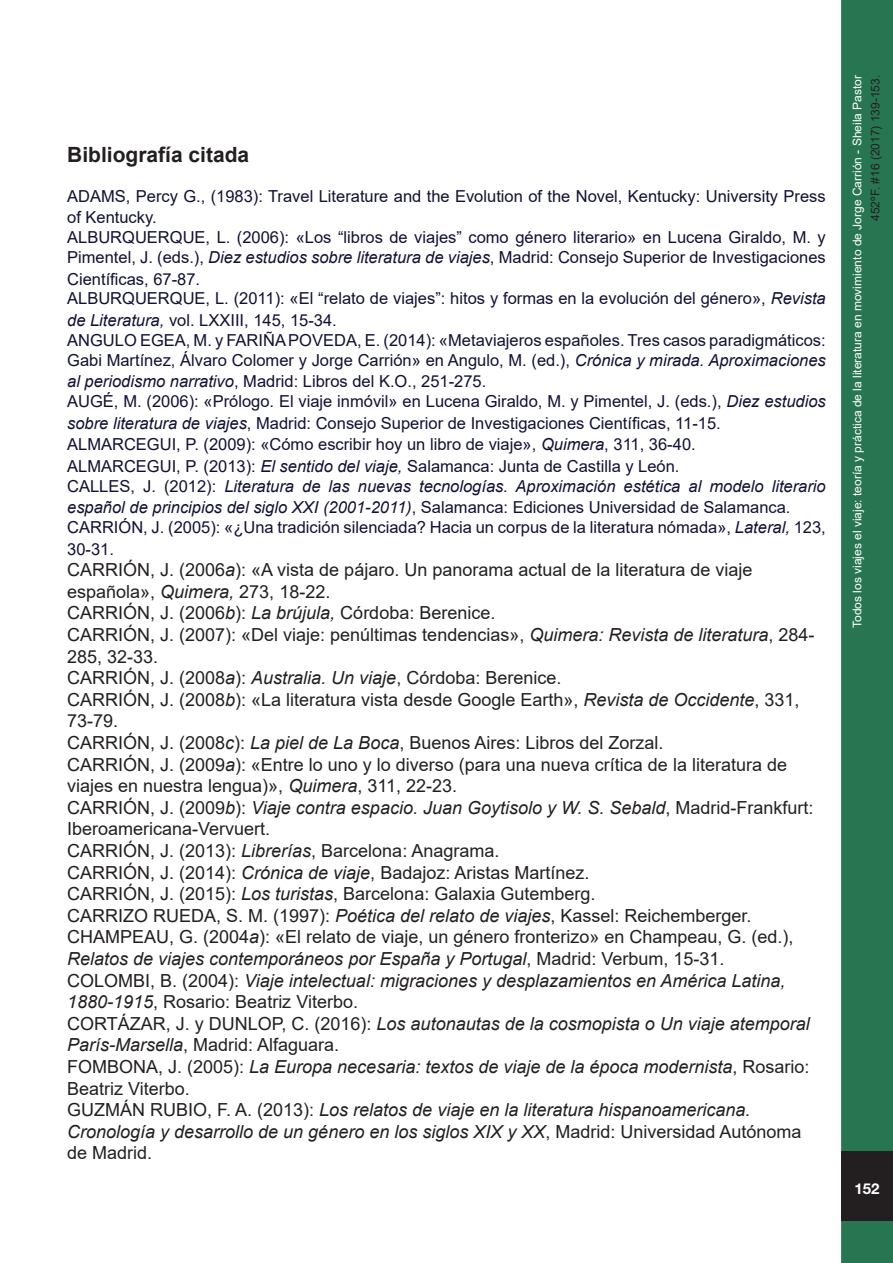
<style>
.page{position:relative;width:893px;height:1263px;background:#fff}
.page>*{position:absolute;margin:0;border:0;box-sizing:border-box;transform-origin:0 0}
.t1{font:700 21px "Arial";color:#231f20}
.t2{font:18px/21.6px "Arial";color:#231f20}
.t3{font:italic 18px/21.6px "Arial";color:#231f20}
.Normal__Web{font:16.5px/21.6px "Arial";color:#113}
.Normal__Web-2{font:italic 16.5px/21.6px "Arial";color:#113}
.t4{font:700 15px "Helvetica Neue";color:#fff}
.t5{font:12px "Arial";color:#fff}
.t6{font:12px "Arial";color:#231f20}
.s1{font-style:italic}
.s2{font-style:normal}
</style>
<div class="page">
<div style="left:843px;top:2px;width:48px;height:1259px;background:#287651"></div>
<div style="left:841px;top:0;width:52px;height:1263px;border:3px solid #287651"></div>
<div style="left:841px;top:1151px;width:52px;height:70px;background:#231f20"></div>
<p class="t1" style="left:67px;top:140px;width:184px">Bibliografía citada</p>
<p class="Normal__Web" style="left:67px;top:185px;width:760px">ADAMS, Percy G., (1983): Travel Literature and the Evolution of the Novel, Kentucky: University Press of Kentucky.</p>
<p class="Normal__Web" style="left:67px;top:227px;width:760px;line-height:19.8px">ALBURQUERQUE, L. (2006): «Los “libros de viajes” como género literario» en Lucena Giraldo, M. y<br>Pimentel, J. (eds.), <span class="s1">Diez estudios sobre literatura de viajes</span>, Madrid: Consejo Superior de Investigaciones</p>
<p class="Normal__Web" style="left:67px;top:268px;width:134px">Científicas, 67-87.</p>
<p class="Normal__Web" style="left:67px;top:288px;width:760px">ALBURQUERQUE, L. (2011): «El “relato de viajes”: hitos y formas en la evolución del género», <span class="s1">Revista de Literatura,</span> vol. LXXIII, 145, 15-34.</p>
<p class="Normal__Web" style="left:67px;top:330px;width:760px;line-height:19.8px">ANGULO EGEA, M. y FARIÑA POVEDA, E. (2014): «Metaviajeros españoles. Tres casos paradigmáticos:<br>Gabi Martínez, Álvaro Colomer y Jorge Carrión» en Angulo, M. (ed.), <span class="s1">Crónica y mirada. Aproximaciones</span></p>
<p class="Normal__Web" style="left:67px;top:370px;width:421px"><span class="s1">al periodismo narrativo</span>, Madrid: Libros del K.O., 251-275.</p>
<p class="Normal__Web" style="left:67px;top:390px;width:760px">AUGÉ, M. (2006): «Prólogo. El viaje inmóvil» en Lucena Giraldo, M. y Pimentel, J. (eds.), <span class="s1">Diez estudios sobre literatura de viajes</span>, Madrid: Consejo Superior de Investigaciones Científicas, 11-15.</p>
<p class="Normal__Web" style="left:67px;top:433px;width:630px">ALMARCEGUI, P. (2009): «Cómo escribir hoy un libro de viaje», <span class="s1">Quimera</span>, 311, 36-40.</p>
<p class="Normal__Web" style="left:67px;top:455px;width:614px">ALMARCEGUI, P. (2013): <span class="s1">El sentido del viaje,</span> Salamanca: Junta de Castilla y León.</p>
<p class="Normal__Web-2" style="left:67px;top:475px;width:760px"><span class="s2">CALLES, J. (2012):</span> Literatura de las nuevas tecnologías. Aproximación estética al modelo literario español de principios del siglo XXI (2001-2011)<span class="s2">, Salamanca: Ediciones Universidad de Salamanca.</span></p>
<p class="Normal__Web" style="left:67px;top:516px;width:760px">CARRIÓN, J. (2005): «¿Una tradición silenciada? Hacia un corpus de la literatura nómada», <span class="s1">Lateral,</span> 123,<br>30-31.</p>
<p class="t2" style="left:67px;top:559px;width:687px">CARRIÓN, J. (2006<span class="s1">a</span>): «A vista de pájaro. Un panorama actual de la literatura de viaje española», <span class="s1">Quimera,</span> 273, 18-22.</p>
<p class="t2" style="left:67px;top:602px;width:430px">CARRIÓN, J. (2006<span class="s1">b</span>): <span class="s1">La brújula,</span> Córdoba: Berenice.</p>
<p class="t2" style="left:67px;top:624px;width:749px">CARRIÓN, J. (2007): «Del viaje: penúltimas tendencias», <span class="s1">Quimera: Revista de literatura</span>, 284-<br>285, 32-33.</p>
<p class="t2" style="left:67px;top:667px;width:496px">CARRIÓN, J. (2008<span class="s1">a</span>): <span class="s1">Australia. Un viaje</span>, Córdoba: Berenice.</p>
<p class="t2" style="left:67px;top:688px;width:734px">CARRIÓN, J. (2008<span class="s1">b</span>): «La literatura vista desde Google Earth», <span class="s1">Revista de Occidente</span>, 331,<br>73-79.</p>
<p class="t2" style="left:67px;top:732px;width:598px">CARRIÓN, J. (2008<span class="s1">c</span>): <span class="s1">La piel de La Boca</span>, Buenos Aires: Libros del Zorzal.</p>
<p class="t2" style="left:67px;top:753px;width:721px">CARRIÓN, J. (2009<span class="s1">a</span>): «Entre lo uno y lo diverso (para una nueva crítica de la literatura de viajes en nuestra lengua)», <span class="s1">Quimera</span>, 311, 22-23.</p>
<p class="t2" style="left:67px;top:796px;width:748px">CARRIÓN, J. (2009<span class="s1">b</span>): <span class="s1">Viaje contra espacio. Juan Goytisolo y W. S. Sebald</span>, Madrid-Frankfurt:<br>Iberoamericana-Vervuert.</p>
<p class="t2" style="left:67px;top:840px;width:434px">CARRIÓN, J. (2013): <span class="s1">Librerías</span>, Barcelona: Anagrama.</p>
<p class="t2" style="left:67px;top:861px;width:524px">CARRIÓN, J. (2014): <span class="s1">Crónica de viaje</span>, Badajoz: Aristas Martínez.</p>
<p class="t2" style="left:67px;top:883px;width:530px">CARRIÓN, J. (2015): <span class="s1">Los turistas</span>, Barcelona: Galaxia Gutemberg.</p>
<p class="t2" style="left:67px;top:904px;width:686px">CARRIZO RUEDA, S. M. (1997): <span class="s1">Poética del relato de viajes</span>, Kassel: Reichemberger.</p>
<p class="t2" style="left:67px;top:926px;width:728px">CHAMPEAU, G. (2004<span class="s1">a</span>): «El relato de viaje, un género fronterizo» en Champeau, G. (ed.),<br><span class="s1">Relatos de viajes contemporáneos por España y Portugal</span>, Madrid: Verbum, 15-31.</p>
<p class="t3" style="left:67px;top:970px;width:720px"><span class="s2">COLOMBI, B. (2004):</span> Viaje intelectual: migraciones y desplazamientos en América Latina,<br>1880-1915<span class="s2">, Rosario: Beatriz Viterbo.</span></p>
<p class="t3" style="left:67px;top:1013px;width:744px"><span class="s2">CORTÁZAR, J. y DUNLOP, C. (2016):</span> Los autonautas de la cosmopista o Un viaje atemporal<br>París-Marsella<span class="s2">, Madrid: Alfaguara.</span></p>
<p class="t3" style="left:67px;top:1056px;width:744px"><span class="s2">FOMBONA, J. (2005):</span> La Europa necesaria: textos de viaje de la época modernista<span class="s2">, Rosario:<br>Beatriz Viterbo.</span></p>
<p class="t3" style="left:67px;top:1099px;width:736px"><span class="s2">GUZMÁN RUBIO, F. A. (2013):</span> Los relatos de viaje en la literatura hispanoamericana.<br>Cronología y desarrollo de un género en los siglos XIX y XX<span class="s2">, Madrid: Universidad Autónoma de Madrid.</span></p>
<p class="t5" style="left:849px;top:628px;width:555px;rotate:-90deg">Todos los viajes el viaje: teoría y práctica de la literatura en movimiento de Jorge Carrión - Sheila Pastor</p>
<p class="t6" style="left:867px;top:221px;width:147px;rotate:-90deg">452ºF. #16 (2017) 139-153.</p>
<p class="t4" style="left:854px;top:1179px;width:27px">152</p>
</div>
